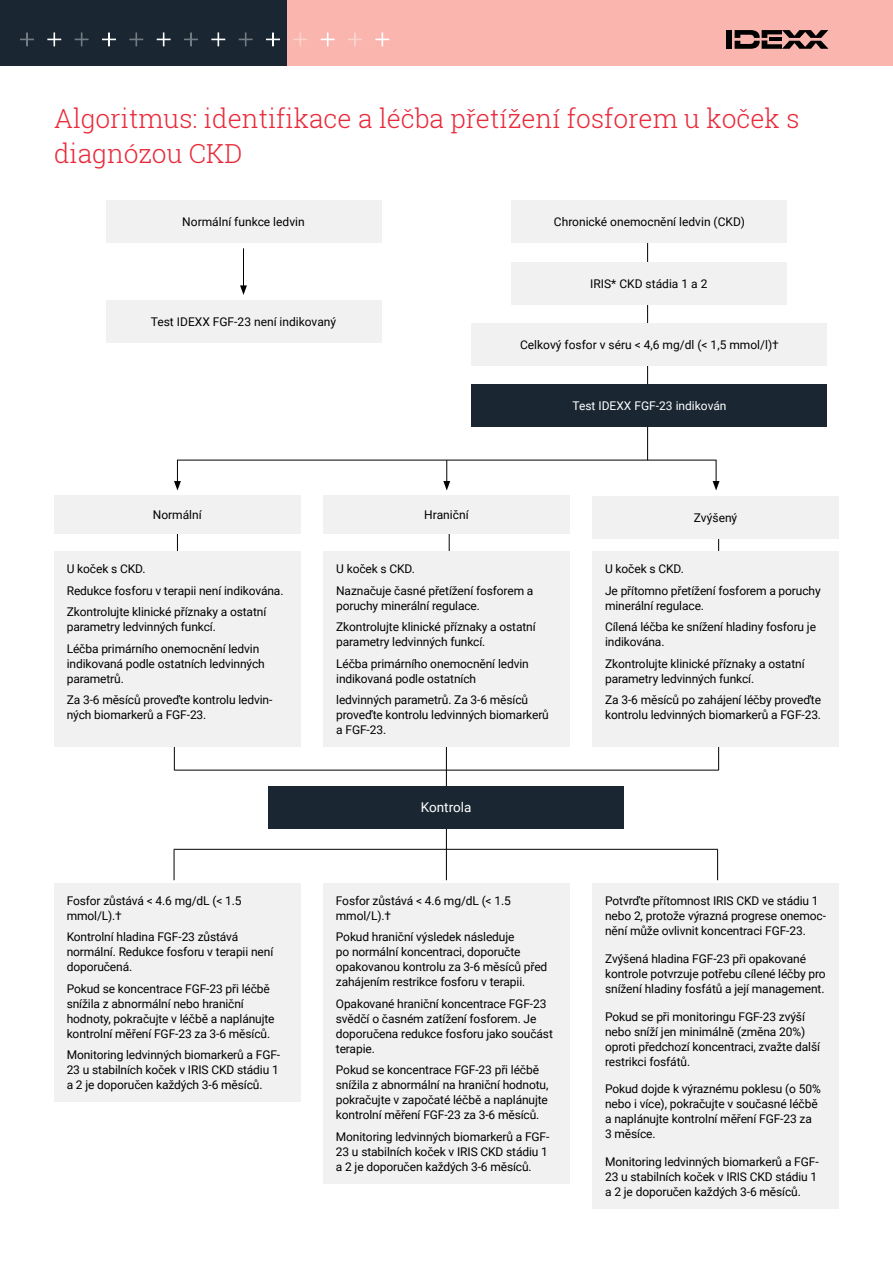
<style>
.page{position:relative;width:893px;height:1263px;background:#fff}
.page>*{position:absolute;margin:0;border:0;box-sizing:border-box;transform-origin:0 0}
.t1{font:300 26.25px/35px "Roboto Slab";color:#e92939}
.t2{font:13.5px "Roboto";color:#fff}
.t3{font:12px/15px "Roboto";letter-spacing:-.01em;color:#000}
.t4{font:12px "Roboto";color:#fff}
</style>
<div class="page">
<hr style="left:243px;top:248px;width:1px;height:40px;background:#000">
<svg style="left:240px;top:285px;width:7px;height:10px"></svg>
<hr style="left:647px;top:236px;width:1px;height:224px;background:#000">
<svg style="left:174px;top:461px;width:7px;height:29px"></svg>
<svg style="left:443px;top:461px;width:7px;height:29px"></svg>
<svg style="left:713px;top:460px;width:6px;height:30px"></svg>
<hr style="left:174px;top:740px;width:1px;height:30px;background:#000">
<hr style="left:177px;top:523px;width:1px;height:44px;background:#000">
<hr style="left:449px;top:522px;width:1px;height:44px;background:#000">
<hr style="left:718px;top:519px;width:1px;height:44px;background:#000">
<hr style="left:446px;top:733px;width:1px;height:147px;background:#000">
<hr style="left:718px;top:740px;width:1px;height:30px;background:#000">
<hr style="left:177px;top:460px;width:539px;height:1px;background:#000">
<hr style="left:174px;top:770px;width:545px;height:1px;background:#000">
<div style="left:287px;top:0;width:606px;height:66px;background:#f9b5ae"></div>
<div style="left:0;top:0;width:287px;height:66px;background:#1a2732"></div>
<svg style="left:375px;top:32px;width:14px;height:14px"></svg>
<svg style="left:348px;top:32px;width:14px;height:14px"></svg>
<svg style="left:321px;top:32px;width:14px;height:14px"></svg>
<svg style="left:293px;top:32px;width:14px;height:14px"></svg>
<svg style="left:266px;top:32px;width:14px;height:14px"></svg>
<svg style="left:239px;top:32px;width:14px;height:14px"></svg>
<svg style="left:211px;top:32px;width:14px;height:14px"></svg>
<svg style="left:184px;top:32px;width:14px;height:14px"></svg>
<svg style="left:157px;top:32px;width:14px;height:14px"></svg>
<svg style="left:129px;top:32px;width:14px;height:14px"></svg>
<svg style="left:102px;top:32px;width:14px;height:14px"></svg>
<svg style="left:75px;top:32px;width:14px;height:14px"></svg>
<svg style="left:47px;top:32px;width:14px;height:14px"></svg>
<svg style="left:20px;top:32px;width:14px;height:14px"></svg>
<div style="left:726px;top:30px;width:6px;height:19px;background:#000"></div>
<svg style="left:735px;top:30px;width:93px;height:19px"></svg>
<div style="left:106px;top:200px;width:275px;height:43px;background:#f1f1f1"></div>
<div style="left:512px;top:200px;width:275px;height:43px;background:#f1f1f1"></div>
<div style="left:511px;top:262px;width:275px;height:42px;background:#f1f1f1"></div>
<div style="left:472px;top:323px;width:355px;height:43px;background:#f1f1f1"></div>
<div style="left:472px;top:384px;width:355px;height:43px;background:#1a2732"></div>
<div style="left:268px;top:786px;width:356px;height:42px;background:#1a2732"></div>
<div style="left:106px;top:300px;width:275px;height:42px;background:#f1f1f1"></div>
<div style="left:54px;top:552px;width:247px;height:195px;background:#f1f1f1"></div>
<div style="left:54px;top:496px;width:247px;height:38px;background:#f1f1f1"></div>
<div style="left:323px;top:496px;width:247px;height:38px;background:#f1f1f1"></div>
<div style="left:592px;top:496px;width:247px;height:42px;background:#f1f1f1"></div>
<div style="left:592px;top:552px;width:247px;height:195px;background:#f1f1f1"></div>
<div style="left:323px;top:552px;width:247px;height:195px;background:#f1f1f1"></div>
<hr style="left:174px;top:850px;width:1px;height:30px;background:#000">
<hr style="left:174px;top:849px;width:544px;height:1px;background:#000">
<hr style="left:717px;top:850px;width:1px;height:30px;background:#000">
<div style="left:54px;top:883px;width:247px;height:219px;background:#f1f1f1"></div>
<div style="left:592px;top:883px;width:247px;height:326px;background:#f1f1f1"></div>
<div style="left:323px;top:883px;width:247px;height:300px;background:#f1f1f1"></div>
<h1 class="t1" style="left:54px;top:101px;width:747px">Algoritmus: identifikace a léčba přetížení fosforem u koček s diagnózou CKD</h1>
<p class="t3" style="left:182px;top:214px;width:124px">Normální funkce ledvin</p>
<p class="t3" style="left:554px;top:214px;width:193px">Chronické onemocnění ledvin (CKD)</p>
<p class="t3" style="left:151px;top:313px;width:187px">Test IDEXX FGF-23 není indikovaný</p>
<p class="t3" style="left:590px;top:275px;width:119px">IRIS* CKD stádia 1 a 2</p>
<p class="t3" style="left:520px;top:337px;width:260px">Celkový fosfor v séru &lt; 4,6 mg/dl (&lt; 1,5 mmol/l)†</p>
<p class="t4" style="left:572px;top:397px;width:156px">Test IDEXX FGF-23 indikován</p>
<p class="t3" style="left:153px;top:507px;width:50px">Normální</p>
<p class="t3" style="left:424px;top:507px;width:46px">Hraniční</p>
<p class="t3" style="left:694px;top:509px;width:45px">Zvýšený</p>
<p class="t3" style="left:67px;top:558px;width:218px;line-height:21.5px">U koček s CKD.<br>Redukce fosforu v terapii není indikována.<br>Zkontrolujte klinické příznaky a ostatní</p>
<p class="t3" style="left:67px;top:616px;width:194px;line-height:21.5px">parametry ledvinných funkcí.<br>Léčba primárního onemocnění ledvin</p>
<p class="t3" style="left:67px;top:655px;width:200px">indikovaná podle ostatních ledvinných parametrů.</p>
<p class="t3" style="left:67px;top:692px;width:207px">Za 3-6 měsíců proveďte kontrolu ledvin&shy;ných biomarkerů a FGF-23.</p>
<p class="t3" style="left:67px;top:893px;width:176px">Fosfor zůstává &lt; 4.6 mg/dL (&lt; 1.5 mmol/L).†</p>
<p class="t3" style="left:67px;top:929px;width:208px">Kontrolní hladina FGF-23 zůstává normální. Redukce fosforu v terapii není doporučená.</p>
<p class="t3" style="left:67px;top:981px;width:209px">Pokud se koncentrace FGF-23 při léčbě snížila z abnormální nebo hraniční hodnoty, pokračujte v léčbě a naplánujte kontrolní měření FGF-23 za 3-6 měsíců.</p>
<p class="t3" style="left:67px;top:1047px;width:215px;text-align:justify">Monitoring ledvinných biomarkerů a FGF-23 u stabilních koček v IRIS CKD stádiu 1 a 2 je doporučen každých 3-6 měsíců.</p>
<p class="t3" style="left:336px;top:558px;width:199px;line-height:21.3px">U koček s CKD.<br>Naznačuje časné přetížení fosforem a</p>
<p class="t3" style="left:336px;top:594px;width:201px;line-height:21.5px">poruchy minerální regulace.<br>Zkontrolujte klinické příznaky a ostatní</p>
<p class="t3" style="left:336px;top:631px;width:194px;line-height:21.5px">parametry ledvinných funkcí.<br>Léčba primárního onemocnění ledvin</p>
<p class="t3" style="left:336px;top:667px;width:193px;line-height:21.3px">indikovaná podle ostatních ledvinných parametrů. Za 3-6 měsíců</p>
<p class="t3" style="left:336px;top:707px;width:214px">proveďte kontrolu ledvinných biomarkerů a FGF-23.</p>
<p class="t2" style="left:421px;top:798px;width:52px">Kontrola</p>
<p class="t3" style="left:336px;top:893px;width:176px">Fosfor zůstává &lt; 4.6 mg/dL (&lt; 1.5 mmol/L).†</p>
<p class="t3" style="left:336px;top:929px;width:213px">Pokud hraniční výsledek následuje<br>po normální koncentraci, doporučte opakovanou kontrolu za 3-6 měsíců před zahájením restrikce fosforu v terapii.</p>
<p class="t3" style="left:336px;top:996px;width:219px">Opakované hraniční koncentrace FGF-23 svědčí o časném zatížení fosforem. Je doporučena redukce fosforu jako součást terapie.</p>
<p class="t3" style="left:336px;top:1062px;width:214px">Pokud se koncentrace FGF-23 při léčbě snížila z abnormální na hraniční hodnotu, pokračujte v započaté léčbě a naplánujte kontrolní měření FGF-23 za 3-6 měsíců.</p>
<p class="t3" style="left:336px;top:1128px;width:215px;text-align:justify">Monitoring ledvinných biomarkerů a FGF-23 u stabilních koček v IRIS CKD stádiu 1 a 2 je doporučen každých 3-6 měsíců.</p>
<p class="t3" style="left:605px;top:558px;width:217px;line-height:21.3px">U koček s CKD.<br>Je přítomno přetížení fosforem a poruchy</p>
<p class="t3" style="left:605px;top:594px;width:212px;line-height:21.5px">minerální regulace.<br>Cílená léčba ke snížení hladiny fosforu je</p>
<p class="t3" style="left:605px;top:631px;width:201px;line-height:21.5px">indikována.<br>Zkontrolujte klinické příznaky a ostatní</p>
<p class="t3" style="left:605px;top:667px;width:217px;line-height:21.3px">parametry ledvinných funkcí.<br>Za 3-6 měsíců po zahájení léčby proveďte</p>
<p class="t3" style="left:605px;top:707px;width:218px">kontrolu ledvinných biomarkerů a FGF-23.</p>
<p class="t3" style="left:605px;top:893px;width:222px">Potvrďte přítomnost IRIS CKD ve stádiu 1 nebo 2, protože výrazná progrese onemoc&shy;nění může ovlivnit koncentraci FGF-23.</p>
<p class="t3" style="left:605px;top:951px;width:222px">Zvýšená hladina FGF-23 při opakované kontrole potvrzuje potřebu cílené léčby pro snížení hladiny fosfátů a její management.</p>
<p class="t3" style="left:605px;top:1008px;width:216px">Pokud se při monitoringu FGF-23 zvýší nebo sníží jen minimálně (změna 20%) oproti předchozí koncentraci, zvažte další restrikci fosfátů.</p>
<p class="t3" style="left:605px;top:1081px;width:217px">Pokud dojde k výraznému poklesu (o 50% nebo i více), pokračujte v současné léčbě a naplánujte kontrolní měření FGF-23 za<br>3 měsíce.</p>
<p class="t3" style="left:605px;top:1154px;width:215px;text-align:justify">Monitoring ledvinných biomarkerů a FGF-23 u stabilních koček v IRIS CKD stádiu 1 a 2 je doporučen každých 3-6 měsíců.</p>
</div>
